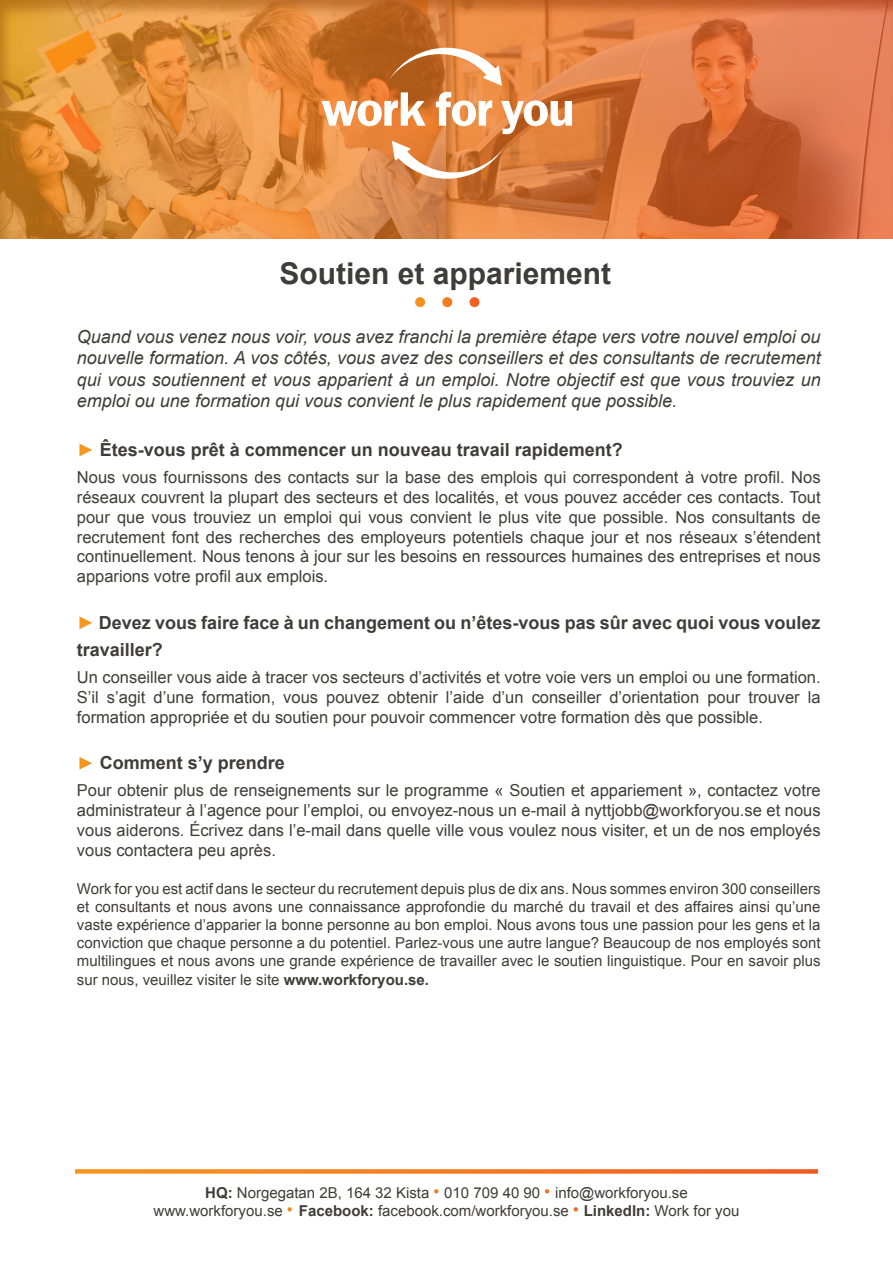
<style>
.page{position:relative;width:893px;height:1263px;background:#fff}
.page>*{position:absolute;margin:0;border:0;box-sizing:border-box;transform-origin:0 0}
.t1{font:700 34.5px "Arial";color:#fff}
.t2{font:700 30px "Arial";color:#3e3d39}
.t3{font:italic 18px/21.6px "Arial";color:#3e3d39;text-align:justify}
.t4{font:700 18px/27px "Arial";color:#3e3d39}
.t5{font:16.5px/19.8px "Arial";color:#3e3d39;text-align:justify}
.t6{font:15px/18px "Arial";color:#3e3d39;text-align:justify}
.s1{font-style:italic;color:#fff}
.s2{font-weight:700}
.s3{font-weight:700;color:#fff}
</style>
<div class="page">
<svg style="left:75px;top:1169px;width:743px;height:5px"></svg>
<svg style="left:0;top:0;width:893px;height:238px"></svg>
<svg style="left:389px;top:48px;width:113px;height:38px"></svg>
<svg style="left:392px;top:141px;width:112px;height:38px"></svg>
<svg style="left:322px;top:92px;width:104px;height:34px"></svg>
<svg style="left:436px;top:92px;width:56px;height:34px"></svg>
<svg style="left:501px;top:100px;width:71px;height:34px"></svg>
<p class="t2" style="left:279px;top:253px;width:333px">Soutien et appariement</p>
<p class="t1" style="left:414px;top:279px;width:68px">• • •</p>
<p class="t3" style="left:77px;top:326px;width:745px">Quand vous venez nous voir, vous avez franchi la première étape vers votre nouvel emploi ou nouvelle formation. A vos côtés, vous avez des conseillers et des consultants de recrutement qui vous soutiennent et vous apparient à un emploi. Notre objectif est que vous trouviez un emploi ou une formation qui vous convient le plus rapidement que possible.</p>
<p class="t4" style="left:77px;top:437px;width:547px"><span class="s1">►</span> Êtes-vous prêt à commencer un nouveau travail rapidement?</p>
<p class="t5" style="left:77px;top:468px;width:745px">Nous vous fournissons des contacts sur la base des emplois qui correspondent à votre profil. Nos réseaux couvrent la plupart des secteurs et des localités, et vous pouvez accéder ces contacts. Tout pour que vous trouviez un emploi qui vous convient le plus vite que possible. Nos consultants de recrutement font des recherches des employeurs potentiels chaque jour et nos réseaux s’étendent continuellement. Nous tenons à jour sur les besoins en ressources humaines des entreprises et nous apparions votre profil aux emplois.</p>
<p class="t4" style="left:77px;top:610px;width:745px"><span class="s1">►</span> Devez vous faire face à un changement ou n’êtes-vous pas sûr avec quoi vous voulez travailler?</p>
<p class="t5" style="left:77px;top:667px;width:745px">Un conseiller vous aide à tracer vos secteurs d’activités et votre voie vers un emploi ou une formation.<br>S’il s’agit d’une formation, vous pouvez obtenir l’aide d’un conseiller d’orientation pour trouver la formation appropriée et du soutien pour pouvoir commencer votre formation dès que possible.</p>
<p class="t4" style="left:77px;top:750px;width:209px"><span class="s1">►</span> Comment s’y prendre</p>
<p class="t5" style="left:77px;top:781px;width:745px">Pour obtenir plus de renseignements sur le programme « Soutien et appariement », contactez votre administrateur à l’agence pour l’emploi, ou envoyez-nous un e-mail à nyttjobb@workforyou.se et nous vous aiderons. Écrivez dans l’e-mail dans quelle ville vous voulez nous visiter, et un de nos employés vous contactera peu après.</p>
<p class="t6" style="left:77px;top:879px;width:745px">Work for you est actif dans le secteur du recrutement depuis plus de dix ans. Nous sommes environ 300 conseillers et consultants et nous avons une connaissance approfondie du marché du travail et des affaires ainsi qu’une vaste expérience d’apparier la bonne personne au bon emploi. Nous avons tous une passion pour les gens et la conviction que chaque personne a du potentiel. Parlez-vous une autre langue? Beaucoup de nos employés sont multilingues et nous avons une grande expérience de travailler avec le soutien linguistique. Pour en savoir plus</p>
<p class="t6" style="left:77px;top:971px;width:354px">sur nous, veuillez visiter le site <span class="s2">www.workforyou.se.</span></p>
<p class="t6" style="left:205px;top:1184px;width:484px"><span class="s2">HQ:</span> Norgegatan 2B, 164 32 Kista <span class="s3">•</span> 010 709 40 90 <span class="s3">•</span> info@workforyou.se</p>
<p class="t6" style="left:154px;top:1202px;width:587px">www.workforyou.se <span class="s3">•</span> <span class="s2">Facebook:</span> facebook.com/workforyou.se <span class="s3">•</span> <span class="s2">LinkedIn:</span> Work for you</p>
</div>
